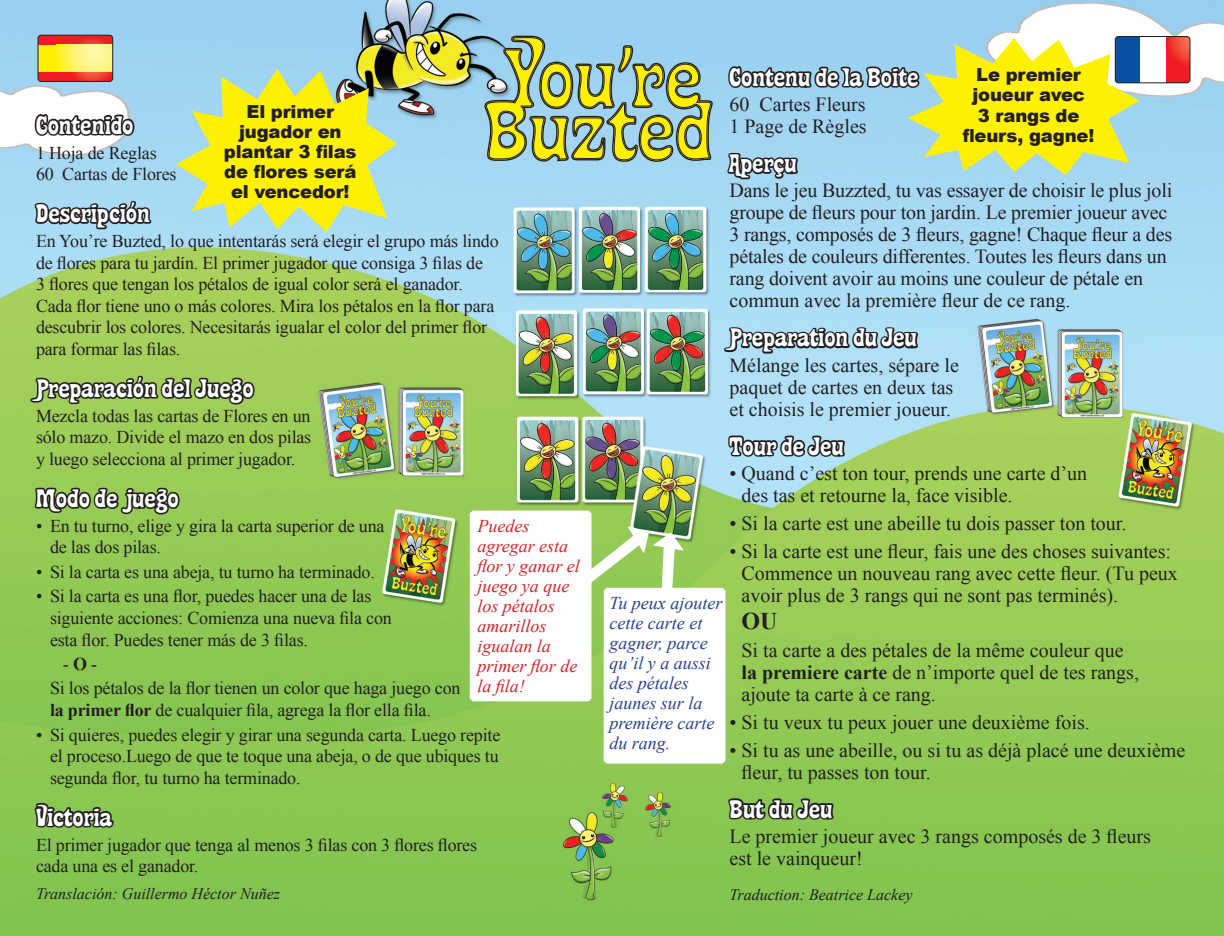
<style>
.page{position:relative;width:1224px;height:936px;background:#fff}
.page>*{position:absolute;margin:0;border:0;box-sizing:border-box;transform-origin:0 0}
.t1{font:25.6px "Fraggle";color:#fff}
.t2{font:700 24px "Times New Roman";color:#231f20}
.t3{font:20px/22px "Times New Roman";color:#231f20}
.t4{font:18px/21.6px "Times New Roman";letter-spacing:-.01em;color:#231f20}
.t5{font:900 18px/20px "Arial";letter-spacing:-.01em;color:#231f20;text-align:center}
.t6{font:italic 18px/20px "Times New Roman";color:#253f8e}
.t7{font:italic 18px/20px "Times New Roman";color:#d1232a}
.t8{font:italic 16px "Times New Roman";color:#231f20}
.s1{font-weight:700}
</style>
<div class="page">
<img style="left:0;top:0;width:1224px;height:936px">
<svg style="left:38px;top:35px;width:75px;height:46px"></svg>
<svg style="left:40px;top:45px;width:71px;height:27px;background:#fff458"></svg>
<div style="left:38px;top:35px;width:75px;height:47px;border:1px solid #231f20;border-radius:3px"></div>
<svg style="left:33px;top:105px;width:103px;height:52px"></svg>
<svg style="left:32px;top:188px;width:122px;height:58px;background:#85a8bc"></svg>
<svg style="left:28px;top:336px;width:229px;height:84px;background:#8aae4f"></svg>
<svg style="left:33px;top:457px;width:149px;height:119px;background:#86b34e"></svg>
<svg style="left:32px;top:801px;width:84px;height:48px;background:#679041"></svg>
<svg style="left:470px;top:511px;width:256px;height:253px"></svg>
<svg style="left:1165px;top:38px;width:25px;height:45px"></svg>
<div style="left:1140px;top:37px;width:25px;height:46px;background:#fff"></div>
<div style="left:1115px;top:36px;width:75px;height:47px;border:1px solid #231f20;border-radius:3px"></div>
<svg style="left:721px;top:312px;width:200px;height:58px;background:#8bafc1"></svg>
<svg style="left:726px;top:433px;width:122px;height:40px;background:#7f9da8"></svg>
<svg style="left:726px;top:796px;width:110px;height:40px;background:#648a40"></svg>
<svg style="left:483px;top:35px;width:230px;height:129px;background:#a2b988"></svg>
<svg style="left:176px;top:69px;width:221px;height:163px;background:#d8e25a"></svg>
<svg style="left:725px;top:25px;width:415px;height:157px;background:#b7d09c"></svg>
<p class="t5" style="left:224px;top:101px;width:134px">El primer jugador en plantar 3 filas de flores será el vencedor!</p>
<p class="t1" style="left:36px;top:107px;width:99px">Contenido</p>
<p class="t4" style="left:36px;top:142px;width:142px">1 Hoja de Reglas<br>60 Cartas de Flores</p>
<p class="t1" style="left:36px;top:195px;width:116px">Descripción</p>
<p class="t4" style="left:36px;top:230px;width:464px">En You’re Buzted, lo que intentarás será elegir el grupo más lindo de flores para tu jardín. El primer jugador que consiga 3 filas de<br>3 flores que tengan los pétalos de igual color será el ganador.<br>Cada flor tiene uno o más colores. Mira los pétalos en la flor para descubrir los colores. Necesitarás igualar el color del primer flor para formar las filas.</p>
<p class="t1" style="left:36px;top:370px;width:219px">Preparación del Juego</p>
<p class="t4" style="left:36px;top:405px;width:277px;text-align:justify">Mezcla todas las cartas de Flores en un sólo mazo. Divide el mazo en dos pilas y luego selecciona al primer jugador.</p>
<p class="t1" style="left:36px;top:480px;width:144px">Modo de juego</p>
<p class="t4" style="left:50px;top:515px;width:336px;text-indent:-14px">• En tu turno, elige y gira la carta superior de una de las dos pilas.</p>
<p class="t4" style="left:36px;top:561px;width:340px">• Si la carta es una abeja, tu turno ha terminado.</p>
<p class="t4" style="left:50px;top:585px;width:343px;text-indent:-14px">• Si la carta es una flor, puedes hacer una de las siguiente acciones: Comienza una nueva fila con esta flor. Puedes tener más de 3 filas.</p>
<p class="t4" style="left:63px;top:653px;width:36px">-<span class="s1">O</span>-</p>
<p class="t4" style="left:50px;top:677px;width:412px">Si los pétalos de la flor tienen un color que haga juego con <span class="s1">la primer flor</span> de cualquier fila, agrega la flor ella fila.</p>
<p class="t4" style="left:50px;top:723px;width:452px;text-align:justify;text-indent:-14px">• Si quieres, puedes elegir y girar una segunda carta. Luego repite el proceso.Luego de que te toque una abeja, o de que ubiques tu segunda flor, tu turno ha terminado.</p>
<p class="t1" style="left:36px;top:799px;width:78px">Victoria</p>
<p class="t4" style="left:36px;top:833px;width:443px">El primer jugador que tenga al menos 3 filas con 3 flores flores cada una es el ganador.</p>
<p class="t8" style="left:36px;top:883px;width:246px">Translación: Guillermo Héctor Nuñez</p>
<p class="t7" style="left:477px;top:515px;width:104px">Puedes agregar esta flor y ganar el juego ya que los pétalos amarillos igualan la primer flor de la fila!</p>
<p class="t5" style="left:976px;top:64px;width:106px">Le premier</p>
<p class="t5" style="left:972px;top:84px;width:114px">joueur avec</p>
<p class="t5" style="left:978px;top:105px;width:103px">3 rangs de</p>
<p class="t5" style="left:963px;top:125px;width:133px">fleurs, gagne!</p>
<p class="t1" style="left:730px;top:59px;width:191px">Contenu de la Boite</p>
<p class="t3" style="left:730px;top:93px;width:139px">60 Cartes Fleurs<br>1 Page de Règles</p>
<p class="t1" style="left:730px;top:145px;width:69px">Aperçu</p>
<p class="t3" style="left:730px;top:179px;width:444px">Dans le jeu Buzzted, tu vas essayer de choisir le plus joli groupe de fleurs pour ton jardin. Le premier joueur avec 3 rangs, composés de 3 fleurs, gagne! Chaque fleur a des pétales de couleurs differentes. Toutes les fleurs dans un rang doivent avoir au moins une couleur de pétale en commun avec la première fleur de ce rang.</p>
<p class="t1" style="left:730px;top:319px;width:189px">Preparation du Jeu</p>
<p class="t3" style="left:730px;top:354px;width:231px">Mélange les cartes, sépare le paquet de cartes en deux tas et choisis le premier joueur.</p>
<p class="t1" style="left:730px;top:428px;width:116px">Tour de Jeu</p>
<p class="t3" style="left:742px;top:462px;width:347px;text-indent:-12px">• Quand c’est ton tour, prends une carte d’un des tas et retourne la, face visible.</p>
<p class="t3" style="left:730px;top:512px;width:398px">• Si la carte est une abeille tu dois passer ton tour.</p>
<p class="t3" style="left:742px;top:540px;width:438px;text-indent:-12px">• Si la carte est une fleur, fais une des choses suivantes:<br>Commence un nouveau rang avec cette fleur. (Tu peux avoir plus de 3 rangs qui ne sont pas terminés).</p>
<p class="t2" style="left:742px;top:605px;width:37px">OU</p>
<p class="t3" style="left:742px;top:639px;width:399px">Si ta carte a des pétales de la même couleur que <span class="s1">la premiere carte</span> de n’importe quel de tes rangs, ajoute ta carte à ce rang.</p>
<p class="t3" style="left:730px;top:711px;width:362px">• Si tu veux tu peux jouer une deuxième fois.</p>
<p class="t3" style="left:742px;top:739px;width:445px;text-indent:-12px">• Si tu as une abeille, ou si tu as déjà placé une deuxième fleur, tu passes ton tour.</p>
<p class="t1" style="left:730px;top:791px;width:105px">But du Jeu</p>
<p class="t3" style="left:730px;top:825px;width:423px">Le premier joueur avec 3 rangs composés de 3 fleurs est le vainqueur!</p>
<p class="t8" style="left:730px;top:884px;width:185px">Traduction: Beatrice Lackey</p>
<p class="t6" style="left:609px;top:592px;width:115px">Tu peux ajouter cette carte et gagner, parce qu’il y a aussi des pétales jaunes sur la première carte du rang.</p>
</div>
